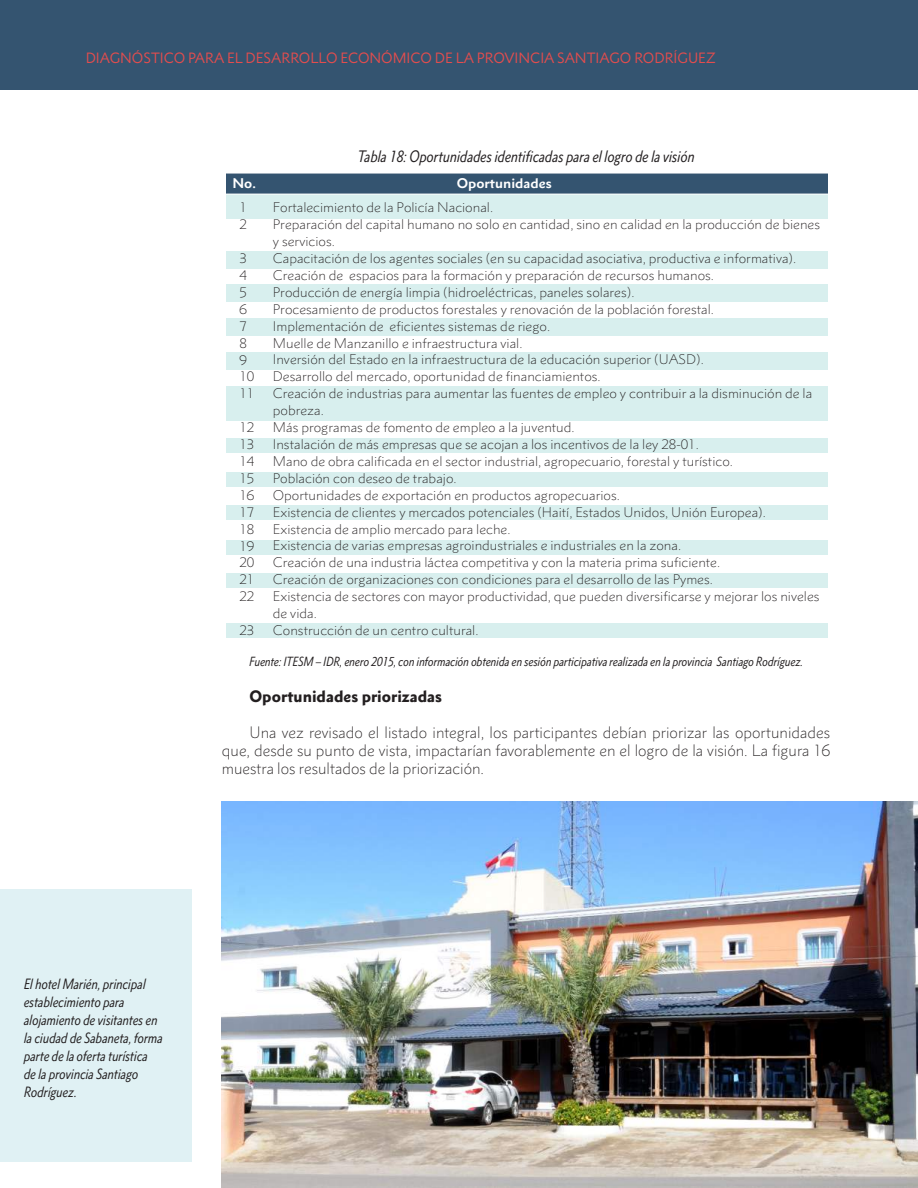
<style>
.page{position:relative;width:918px;height:1188px;background:#fff}
.page>*{position:absolute;margin:0;border:0;box-sizing:border-box;transform-origin:0 0}
.t1{font:300 15px/18px "Metro Nova Pro";color:#231f20;text-align:justify}
.t2{font:italic condensed 15px "Metro Nova Pro";color:#231f20}
.t3{font:900 15px "Metro Nova Pro";color:#231f20}
.t4{font:italic condensed 13.5px/18px "Metro Nova Pro";color:#231f20}
.t5{font:13.5px "Metro Nova Pro";color:#e34d4e}
.t6{font:300 12.75px/17px "Metro Nova Pro";color:#231f20;scale:1.06 1}
.t7{font:700 12.75px "Metro Nova Pro";color:#fff;scale:1.06 1}
.t8{font:italic condensed 12px "Metro Nova Pro";color:#231f20}
</style>
<div class="page">
<div style="left:0;top:0;width:918px;height:89px;background:#345470"></div>
<div style="left:226px;top:173px;width:602px;height:21px;background:#345470"></div>
<div style="left:226px;top:194px;width:602px;height:24px;background:#d8efee"></div>
<div style="left:226px;top:251px;width:602px;height:17px;background:#d8efee"></div>
<div style="left:226px;top:285px;width:602px;height:17px;background:#d8efee"></div>
<div style="left:226px;top:319px;width:602px;height:17px;background:#d8efee"></div>
<div style="left:226px;top:353px;width:602px;height:17px;background:#d8efee"></div>
<div style="left:226px;top:386px;width:602px;height:34px;background:#d8efee"></div>
<div style="left:226px;top:438px;width:602px;height:15px;background:#d8efee"></div>
<div style="left:226px;top:472px;width:602px;height:15px;background:#d8efee"></div>
<div style="left:226px;top:505px;width:602px;height:15px;background:#d8efee"></div>
<div style="left:226px;top:540px;width:602px;height:15px;background:#d8efee"></div>
<div style="left:226px;top:574px;width:602px;height:14px;background:#d8efee"></div>
<div style="left:226px;top:623px;width:602px;height:15px;background:#d8efee"></div>
<hr style="left:226px;top:173px;width:602px;height:1px;background:#fff">
<hr style="left:226px;top:194px;width:602px;height:1px;background:#fff">
<img style="left:222px;top:801px;width:696px;height:387px">
<div style="left:0;top:889px;width:192px;height:273px;background:#e0f1f4"></div>
<p class="t5" style="left:86px;top:49px;width:632px">DIAGNÓSTICO PARA EL DESARROLLO ECONÓMICO DE LA PROVINCIA SANTIAGO RODRÍGUEZ</p>
<p class="t2" style="left:358px;top:147px;width:338px">Tabla 18: Oportunidades identificadas para el logro de la visión</p>
<p class="t7" style="left:232px;top:175px;width:24px">No.</p>
<p class="t7" style="left:457px;top:175px;width:91px">Oportunidades</p>
<p class="t6" style="left:239px;top:199px;width:9px">1<br>2</p>
<p class="t6" style="left:239px;top:250px;width:16px">3<br>4<br>5<br>6<br>7<br>8<br>9<br>10<br>11</p>
<p class="t6" style="left:239px;top:419px;width:16px;text-align:justify">12<br>13<br>14<br>15<br>16<br>17<br>18<br>19<br>20<br>21<br>22</p>
<p class="t6" style="left:239px;top:622px;width:16px">23</p>
<p class="t6" style="left:273px;top:199px;width:518px">Fortalecimiento de la Policía Nacional.<br>Preparación del capital humano no solo en cantidad, sino en calidad en la producción de bienes y servicios.<br>Capacitación de los agentes sociales (en su capacidad asociativa, productiva e informativa).<br>Creación de espacios para la formación y preparación de recursos humanos.<br>Producción de energía limpia (hidroeléctricas, paneles solares).<br>Procesamiento de productos forestales y renovación de la población forestal.<br>Implementación de eficientes sistemas de riego.<br>Muelle de Manzanillo e infraestructura vial.<br>Inversión del Estado en la infraestructura de la educación superior (UASD).<br>Desarrollo del mercado, oportunidad de financiamientos.<br>Creación de industrias para aumentar las fuentes de empleo y contribuir a la disminución de la pobreza.<br>Más programas de fomento de empleo a la juventud.<br>Instalación de más empresas que se acojan a los incentivos de la ley 28-01.<br>Mano de obra calificada en el sector industrial, agropecuario, forestal y turístico.<br>Población con deseo de trabajo.<br>Oportunidades de exportación en productos agropecuarios.<br>Existencia de clientes y mercados potenciales (Haití, Estados Unidos, Unión Europea).<br>Existencia de amplio mercado para leche.<br>Existencia de varias empresas agroindustriales e industriales en la zona.<br>Creación de una industria láctea competitiva y con la materia prima suficiente.<br>Creación de organizaciones con condiciones para el desarrollo de las Pymes.<br>Existencia de sectores con mayor productividad, que pueden diversificarse y mejorar los niveles de vida.<br>Construcción de un centro cultural.</p>
<p class="t8" style="left:249px;top:654px;width:555px">Fuente: ITESM – IDR, enero 2015, con información obtenida en sesión participativa realizada en la provincia Santiago Rodríguez.</p>
<p class="t3" style="left:249px;top:687px;width:194px">Oportunidades priorizadas</p>
<p class="t1" style="left:222px;top:723px;width:610px;text-indent:28px">Una vez revisado el listado integral, los participantes debían priorizar las oportunidades que, desde su punto de vista, impactarían favorablemente en el logro de la visión. La figura 16 muestra los resultados de la priorización.</p>
<p class="t4" style="left:24px;top:975px;width:140px">El hotel Marién, principal establecimiento para alojamiento de visitantes en la ciudad de Sabaneta, forma parte de la oferta turística de la provincia Santiago<br>Rodríguez.</p>
</div>
